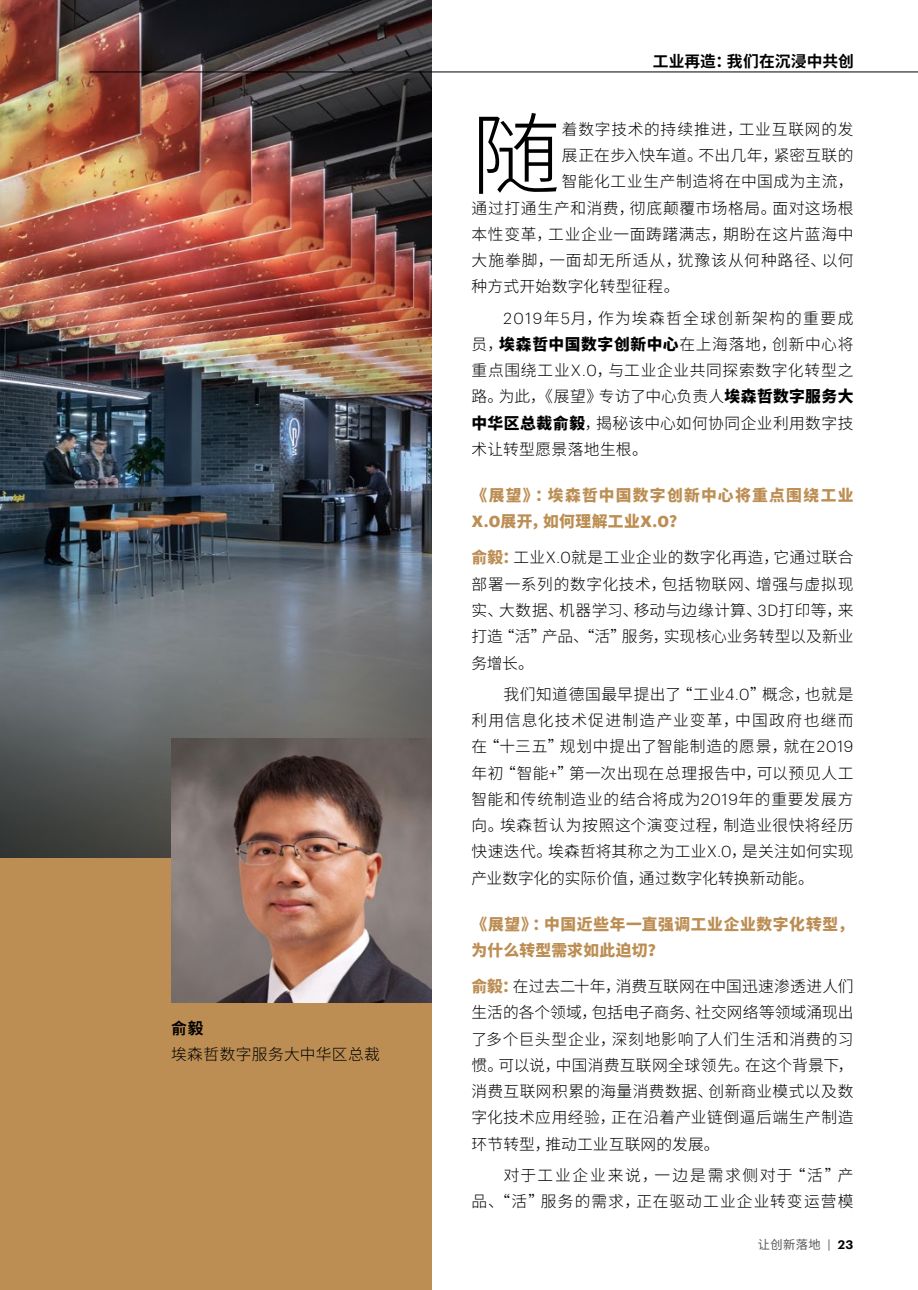
<style>
.page{position:relative;width:918px;height:1290px;background:#fff}
.page>*{position:absolute;margin:0;border:0;box-sizing:border-box;transform-origin:0 0}
.t1{font:300 89.25px "Source Han Sans CN";color:#000}
.t2{font:300 15.75px/26.2px "Source Han Sans CN";letter-spacing:.03em;color:#000;text-align:justify}
.t3{font:300 15.75px/26.2px "Source Han Sans CN";letter-spacing:.075em;color:#000;text-align:right}
.t4{font:800 15.75px/26.2px "Source Han Sans CN";letter-spacing:.08em;color:#bc8e53}
.t5{font:800 15.75px/26.2px "Source Han Sans CN";letter-spacing:.04em;color:#bc8e53}
.t6{font:300 15.75px "Source Han Sans CN";letter-spacing:.065em;color:#000}
.t7{font:300 15.75px "Source Han Sans CN";letter-spacing:.01em;color:#000}
.t8{font:300 15.75px "Source Han Sans CN";letter-spacing:.05em;color:#000}
.t9{font:700 15.75px "Source Han Sans CN";letter-spacing:.005em;color:#000}
.t10{font:12.25px "Source Han Sans CN";letter-spacing:.035em;color:#595757}
.s1{font-family:"Graphik"}
.s2{font-weight:800}
.s3{font-family:"Graphik";font-weight:700}
.s4{font-weight:800;color:#bc8e53}
.s5{font-family:"Graphik";font-weight:600;color:#000}
</style>
<div class="page">
<img style="left:0;top:0;width:431px;height:858px">
<div style="left:0;top:858px;width:431px;height:432px;background:#bc8e53"></div>
<img style="left:171px;top:739px;width:260px;height:264px">
<hr style="left:89px;top:71px;width:829px;height:1px;background:#000">
<p class="t9" style="left:171px;top:1019px;width:34px">俞毅</p>
<p class="t2" style="left:171px;top:1041px;width:210px">埃森哲数字服务大中华区总裁</p>
<p class="t9" style="left:653px;top:52px;width:203px">工业再造：我们在沉浸中共创</p>
<h1 class="t1" style="left:471px;top:104px;width:91px">随</h1>
<p class="t8" style="left:562px;top:120px;width:293px">着数字技术的持续推进，工业互联网的发</p>
<p class="t7" style="left:562px;top:146px;width:293px">展正在步入快车道。不出几年，紧密互联的</p>
<p class="t2" style="left:562px;top:169px;width:293px">智能化工业生产制造将在中国成为主流，</p>
<p class="t2" style="left:471px;top:195px;width:383px">通过打通生产和消费，彻底颠覆市场格局。面对这场根</p>
<p class="t2" style="left:471px;top:221px;width:383px">本性变革，工业企业一面踌躇满志，期盼在这片蓝海中</p>
<p class="t6" style="left:471px;top:251px;width:383px">大施拳脚，一面却无所适从，犹豫该从何种路径、以何</p>
<p class="t2" style="left:471px;top:274px;width:209px">种方式开始数字化转型征程。</p>
<p class="t2" style="left:471px;top:305px;width:383px;text-indent:32px"><span class="s1">2019</span>年<span class="s1">5</span>月，作为埃森哲全球创新架构的重要成员，<span class="s2">埃森哲中国数字创新中心</span>在上海落地，创新中心将重点围绕工业<span class="s1">X.0</span>，与工业企业共同探索数字化转型之路。为此，《展望》专访了中心负责人<span class="s2">埃森哲数字服务大中华区总裁俞毅</span>，揭秘该中心如何协同企业利用数字技术让转型愿景落地生根。</p>
<p class="t4" style="left:471px;top:482px;width:383px">《展望》：埃森哲中国数字创新中心将重点围绕工业<br><span class="s3">X.0</span>展开，如何理解工业<span class="s3">X.0</span>？</p>
<p class="t2" style="left:471px;top:545px;width:383px"><span class="s4">俞毅：</span>工业<span class="s1">X.0</span>就是工业企业的数字化再造，它通过联合部署一系列的数字化技术，包括物联网、增强与虚拟现实、大数据、机器学习、移动与边缘计算、<span class="s1">3D</span>打印等，来打造“活”产品、“活”服务，实现核心业务转型以及新业务增长。</p>
<p class="t2" style="left:471px;top:681px;width:383px;text-indent:32px">我们知道德国最早提出了“工业<span class="s1">4.0</span>”概念，也就是利用信息化技术促进制造产业变革，中国政府也继而在“十三五”规划中提出了智能制造的愿景，就在<span class="s1">2019</span>年初“智能<span class="s1">+</span>”第一次出现在总理报告中，可以预见人工智能和传统制造业的结合将成为<span class="s1">2019</span>年的重要发展方向。埃森哲认为按照这个演变过程，制造业很快将经历快速迭代。埃森哲将其称之为工业<span class="s1">X.0</span>，是关注如何实现产业数字化的实际价值，通过数字化转换新动能。</p>
<p class="t5" style="left:471px;top:911px;width:383px">《展望》：中国近些年一直强调工业企业数字化转型，为什么转型需求如此迫切？</p>
<p class="t2" style="left:471px;top:973px;width:383px"><span class="s4">俞毅：</span>在过去二十年，消费互联网在中国迅速渗透进人们生活的各个领域，包括电子商务、社交网络等领域涌现出了多个巨头型企业，深刻地影响了人们生活和消费的习惯。可以说，中国消费互联网全球领先。在这个背景下，消费互联网积累的海量消费数据、创新商业模式以及数字化技术应用经验，正在沿着产业链倒逼后端生产制造环节转型，推动工业互联网的发展。</p>
<p class="t3" style="left:471px;top:1162px;width:383px">对于工业企业来说，一边是需求侧对于“活”产<br>品、“活”服务的需求，正在驱动工业企业转变运营模</p>
<p class="t10" style="left:758px;top:1237px;width:97px">让创新落地 <span class="s1">|</span> <span class="s5">23</span></p>
</div>
